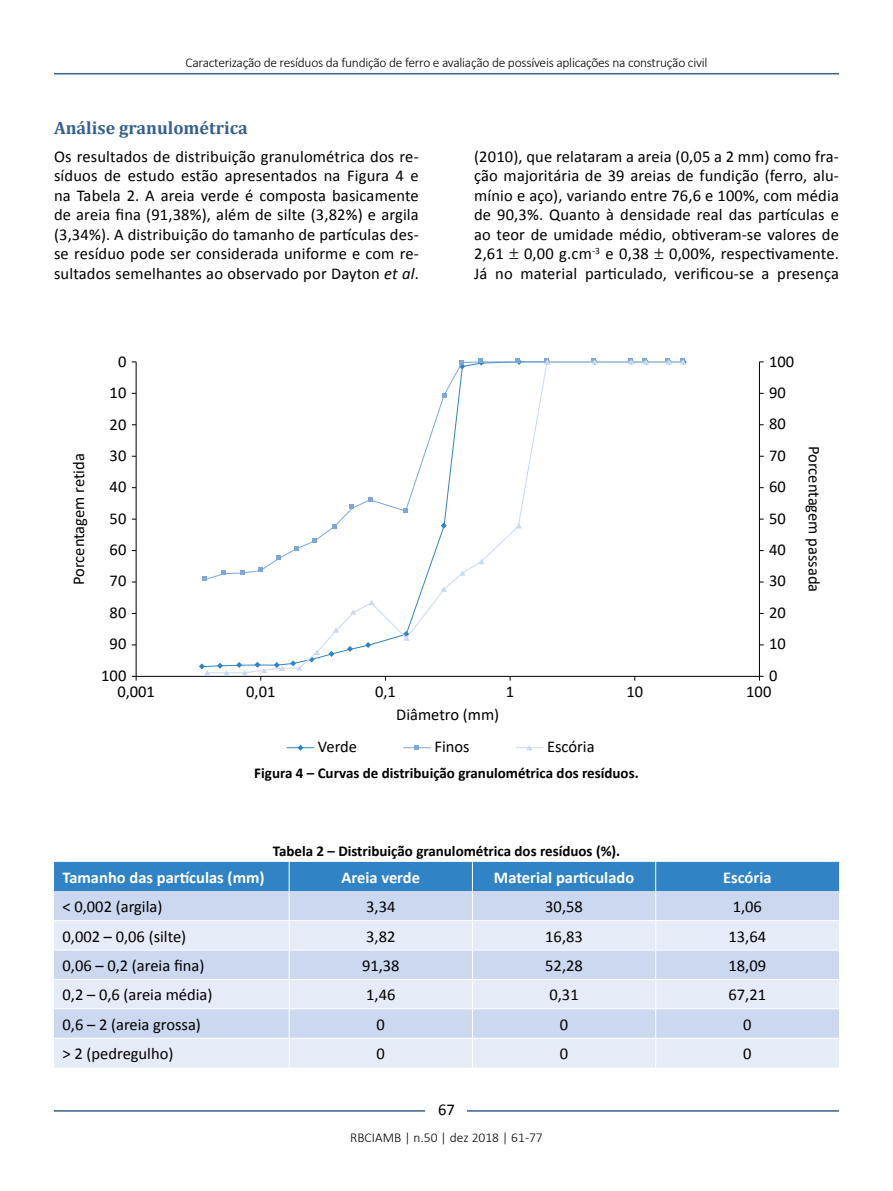
<style>
.page{position:relative;width:893px;height:1191px;background:#fff}
.page>*{position:absolute;margin:0;border:0;box-sizing:border-box;transform-origin:0 0}
.t1{font:700 18px "Cambria";color:#365f92}
.t2{font:16.5px/19.5px "Calibri";color:#000;text-align:justify}
.t3{font:700 16.5px "Calibri";color:#fff}
.t4{font:700 15px "Calibri";color:#000}
.t5{font:300 13.5px "Calibri";letter-spacing:-.02em;color:#000}
.t6{font:300 13.5px "Calibri";color:#000}
.s1{font-style:italic}
</style>
<div class="page">
<hr style="left:54px;top:73px;width:785px;height:1px;background:#365f92">
<hr style="left:54px;top:1110px;width:785px;height:1px;background:#365f92">
<div style="left:426px;top:1096px;width:41px;height:26px;background:#fff"></div>
<svg style="left:54px;top:862px;width:785px;height:205px;background:#c1d5ed"></svg>
<hr style="left:136px;top:362px;width:1px;height:318px;background:#000">
<hr style="left:132px;top:676px;width:632px;height:1px;background:#000">
<hr style="left:759px;top:362px;width:1px;height:318px;background:#000">
<svg style="left:287px;top:744px;width:27px;height:6px"></svg>
<svg style="left:203px;top:576px;width:3px;height:5px"></svg>
<svg style="left:403px;top:745px;width:28px;height:5px"></svg>
<svg style="left:206px;top:361px;width:474px;height:312px"></svg>
<svg style="left:199px;top:663px;width:11px;height:12px"></svg>
<svg style="left:236px;top:662px;width:12px;height:13px"></svg>
<svg style="left:254px;top:662px;width:13px;height:18px"></svg>
<svg style="left:274px;top:660px;width:28px;height:11px"></svg>
<svg style="left:309px;top:649px;width:11px;height:13px"></svg>
<svg style="left:333px;top:627px;width:6px;height:5px"></svg>
<svg style="left:350px;top:609px;width:6px;height:5px"></svg>
<svg style="left:369px;top:600px;width:6px;height:5px"></svg>
<svg style="left:403px;top:631px;width:6px;height:9px"></svg>
<svg style="left:441px;top:586px;width:6px;height:6px"></svg>
<svg style="left:459px;top:570px;width:6px;height:6px"></svg>
<svg style="left:478px;top:559px;width:7px;height:5px"></svg>
<svg style="left:516px;top:523px;width:6px;height:5px"></svg>
<svg style="left:544px;top:359px;width:7px;height:6px"></svg>
<svg style="left:591px;top:359px;width:7px;height:6px"></svg>
<svg style="left:628px;top:359px;width:6px;height:6px"></svg>
<svg style="left:643px;top:359px;width:6px;height:6px"></svg>
<svg style="left:665px;top:359px;width:7px;height:6px"></svg>
<svg style="left:680px;top:359px;width:7px;height:6px"></svg>
<svg style="left:217px;top:662px;width:13px;height:13px"></svg>
<svg style="left:516px;top:745px;width:27px;height:5px"></svg>
<p class="t5" style="left:186px;top:54px;width:523px">Caracterização de resíduos da fundição de ferro e avaliação de possíveis aplicações na construção civil</p>
<p class="t1" style="left:54px;top:115px;width:195px">Análise granulométrica</p>
<p class="t2" style="left:54px;top:147px;width:366px">Os resultados de distribuição granulométrica dos re‑ síduos de estudo estão apresentados na Figura 4 e na Tabela 2. A areia verde é composta basicamente de areia fina (91,38%), além de silte (3,82%) e argila (3,34%). A distribuição do tamanho de partículas des‑ se resíduo pode ser considerada uniforme e com re‑ sultados semelhantes ao observado por Dayton <span class="s1">et al</span>.</p>
<p class="t2" style="left:474px;top:147px;width:366px">(2010), que relataram a areia (0,05 a 2 mm) como fra‑ ção majoritária de 39 areias de fundição (ferro, alu‑ mínio e aço), variando entre 76,6 e 100%, com média de 90,3%. Quanto à densidade real das partículas e ao teor de umidade médio, obtiveram-se valores de 2,61 0,00 g.cm<sup>-3</sup> e 0,38 0,00%, respectivamente.<br>Já no material particulado, verificou-se a presença</p>
<p class="t2" style="left:118px;top:351px;width:10px">0</p>
<p class="t2" style="left:769px;top:351px;width:27px">100</p>
<p class="t2" style="left:110px;top:382px;width:18px">10</p>
<p class="t2" style="left:769px;top:382px;width:18px">90</p>
<p class="t2" style="left:110px;top:414px;width:18px">20</p>
<p class="t2" style="left:769px;top:414px;width:18px">80</p>
<p class="t2" style="left:68px;top:585px;width:133px;rotate:-90deg">Porcentagem retida</p>
<p class="t2" style="left:825px;top:446px;width:148px;rotate:90deg">Porcentagem passada</p>
<p class="t2" style="left:769px;top:445px;width:18px">70</p>
<p class="t2" style="left:110px;top:445px;width:18px">30</p>
<p class="t2" style="left:769px;top:476px;width:18px">60</p>
<p class="t2" style="left:110px;top:476px;width:18px">40</p>
<p class="t2" style="left:769px;top:508px;width:18px">50</p>
<p class="t2" style="left:110px;top:508px;width:18px">50</p>
<p class="t2" style="left:769px;top:539px;width:18px">40</p>
<p class="t2" style="left:110px;top:539px;width:18px">60</p>
<p class="t2" style="left:769px;top:571px;width:18px">30</p>
<p class="t2" style="left:110px;top:571px;width:18px">70</p>
<p class="t2" style="left:110px;top:602px;width:18px">80</p>
<p class="t2" style="left:769px;top:602px;width:18px">20</p>
<p class="t2" style="left:110px;top:633px;width:18px">90</p>
<p class="t2" style="left:769px;top:633px;width:18px">10</p>
<p class="t2" style="left:101px;top:665px;width:27px">100</p>
<p class="t2" style="left:769px;top:665px;width:10px">0</p>
<p class="t2" style="left:117px;top:681px;width:39px">0,001</p>
<p class="t2" style="left:246px;top:681px;width:31px">0,01</p>
<p class="t2" style="left:375px;top:681px;width:22px">0,1</p>
<p class="t2" style="left:506px;top:681px;width:10px">1</p>
<p class="t2" style="left:626px;top:681px;width:18px">10</p>
<p class="t2" style="left:746px;top:681px;width:27px">100</p>
<p class="t2" style="left:396px;top:704px;width:104px">Diâmetro (mm)</p>
<p class="t2" style="left:318px;top:736px;width:41px">Verde</p>
<p class="t2" style="left:434px;top:736px;width:37px">Finos</p>
<p class="t2" style="left:547px;top:736px;width:49px">Escória</p>
<p class="t4" style="left:254px;top:763px;width:386px">Figura 4 – Curvas de distribuição granulométrica dos resíduos.</p>
<p class="t4" style="left:273px;top:841px;width:349px">Tabela 2 – Distribuição granulométrica dos resíduos (%).</p>
<p class="t3" style="left:63px;top:866px;width:204px">Tamanho das partículas (mm)</p>
<p class="t3" style="left:341px;top:866px;width:80px">Areia verde</p>
<p class="t3" style="left:494px;top:866px;width:142px">Material particulado</p>
<p class="t3" style="left:723px;top:866px;width:50px">Escória</p>
<p class="t2" style="left:63px;top:897px;width:101px">&lt; 0,002 (argila)</p>
<p class="t2" style="left:366px;top:897px;width:31px">3,34</p>
<p class="t2" style="left:545px;top:897px;width:39px">30,58</p>
<p class="t2" style="left:733px;top:897px;width:31px">1,06</p>
<p class="t2" style="left:63px;top:926px;width:125px">0,002 – 0,06 (silte)</p>
<p class="t2" style="left:366px;top:926px;width:31px">3,82</p>
<p class="t2" style="left:545px;top:926px;width:39px">16,83</p>
<p class="t2" style="left:728px;top:926px;width:39px">13,64</p>
<p class="t2" style="left:63px;top:955px;width:143px">0,06 – 0,2 (areia fina)</p>
<p class="t2" style="left:362px;top:955px;width:39px">91,38</p>
<p class="t2" style="left:545px;top:955px;width:39px">52,28</p>
<p class="t2" style="left:729px;top:955px;width:39px">18,09</p>
<p class="t2" style="left:63px;top:985px;width:151px">0,2 – 0,6 (areia média)</p>
<p class="t2" style="left:366px;top:985px;width:31px">1,46</p>
<p class="t2" style="left:549px;top:985px;width:31px">0,31</p>
<p class="t2" style="left:729px;top:985px;width:39px">67,21</p>
<p class="t2" style="left:63px;top:1014px;width:140px">0,6 – 2 (areia grossa)</p>
<p class="t2" style="left:377px;top:1014px;width:10px">0</p>
<p class="t2" style="left:560px;top:1014px;width:10px">0</p>
<p class="t2" style="left:743px;top:1014px;width:10px">0</p>
<p class="t2" style="left:63px;top:1044px;width:112px">&gt; 2 (pedregulho)</p>
<p class="t2" style="left:377px;top:1044px;width:10px">0</p>
<p class="t2" style="left:560px;top:1044px;width:10px">0</p>
<p class="t2" style="left:743px;top:1044px;width:10px">0</p>
<p class="t2" style="left:438px;top:1100px;width:18px">67</p>
<p class="t6" style="left:350px;top:1129px;width:194px">RBCIAMB | n.50 | dez 2018 | 61-77</p>
</div>
